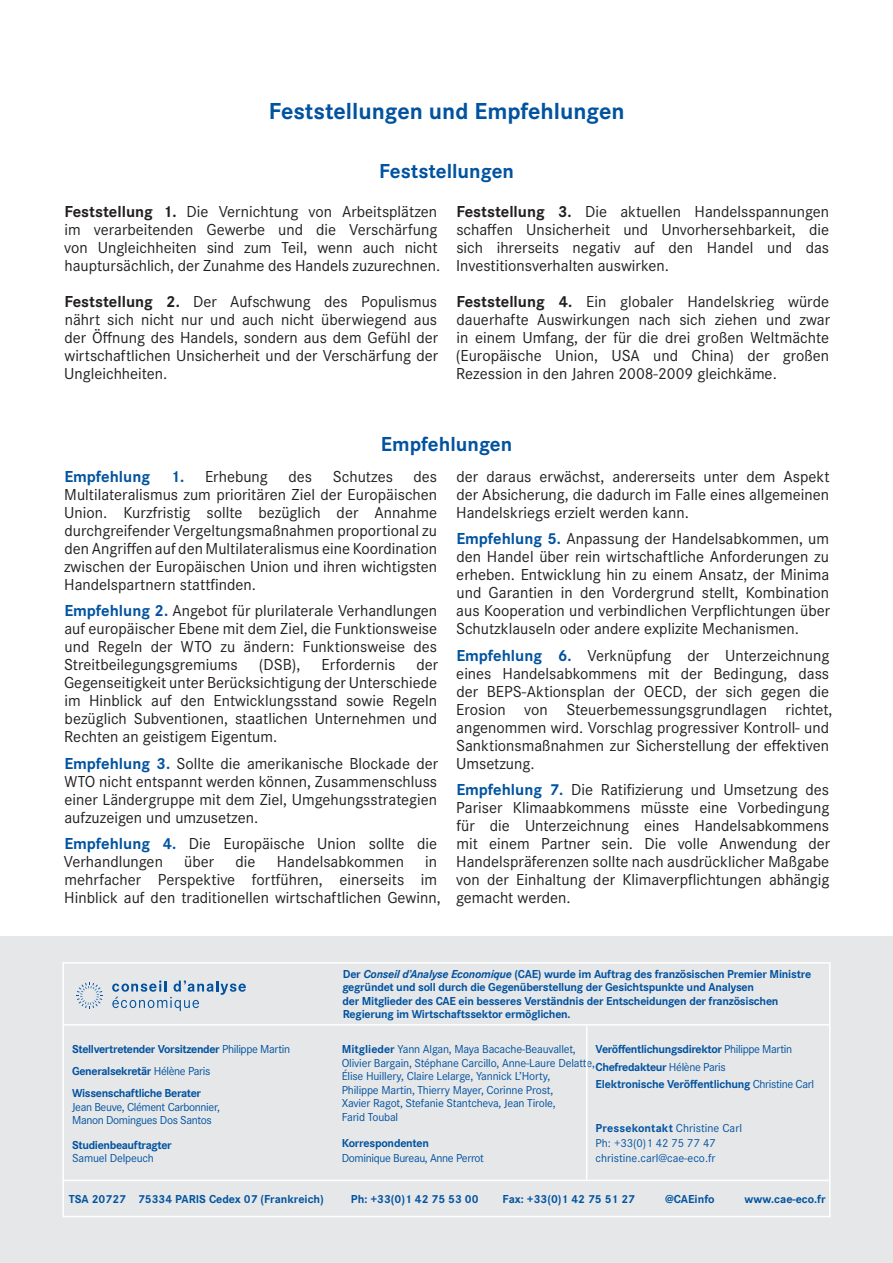
<style>
.page{position:relative;width:893px;height:1263px;background:#fff}
.page>*{position:absolute;margin:0;border:0;box-sizing:border-box;transform-origin:0 0}
.TITRE___Recommandati{font:700 24px "Corporate S";color:#0153a0}
.TITRE___Recommandati-2{font:700 21px "Corporate S";color:#0153a0}
.TEXTE___Recommandati{font:16.5px/18px "Corporate S";color:#231f20;text-align:justify}
.TEXTE___Recommandati-2{font:700 16.5px "Corporate S";color:#0153a0}
.Organigramme{font:700 12px/13.5px "Corporate S";letter-spacing:-.02em;color:#0153a0}
.Organigramme-2{font:12px/13.5px "Corporate S";letter-spacing:-.015em;color:#0153a0}
.Coordonnées{font:700 12px "Corporate S";color:#0153a0}
.s1{font-weight:700}
.s2{font-weight:400;color:#231f20}
.s3{font-weight:700;color:#0153a0}
.s4{font-weight:400}
.s5{font-style:italic}
</style>
<div class="page">
<div style="left:0;top:936px;width:893px;height:327px;background:#e6e7e9"></div>
<svg style="left:112px;top:980px;width:134px;height:31px"></svg>
<svg style="left:76px;top:982px;width:27px;height:26px"></svg>
<hr style="left:64px;top:962px;width:765px;height:2px;background:#fff">
<hr style="left:64px;top:1024px;width:765px;height:1px;background:#fff">
<hr style="left:62px;top:1180px;width:767px;height:1px;background:#fff">
<hr style="left:63px;top:1216px;width:768px;height:1px;background:#fff">
<hr style="left:62px;top:962px;width:2px;height:255px;background:#fff">
<hr style="left:829px;top:962px;width:2px;height:255px;background:#fff">
<hr style="left:586px;top:1025px;width:1px;height:156px;background:#fff">
<p class="TITRE___Recommandati" style="left:269px;top:94px;width:357px">Feststellungen und Empfehlungen</p>
<p class="TITRE___Recommandati-2" style="left:379px;top:157px;width:136px">Feststellungen</p>
<p class="TEXTE___Recommandati" style="left:64px;top:201px;width:378px;text-align:left"><span class="s1">Feststellung 1.</span> Die Vernichtung von Arbeitsplätzen im verarbeitenden Gewerbe und die Verschärfung von Ungleichheiten sind zum Teil, wenn auch nicht hauptursächlich, der Zunahme des Handels zuzurechnen.</p>
<p class="TEXTE___Recommandati" style="left:64px;top:292px;width:375px"><span class="s1">Feststellung 2.</span> Der Aufschwung des Populismus nährt sich nicht nur und auch nicht überwiegend aus der Öffnung des Handels, sondern aus dem Gefühl der wirtschaftlichen Unsicherheit und der Verschärfung der Ungleichheiten.</p>
<p class="TEXTE___Recommandati" style="left:456px;top:201px;width:374px"><span class="s1">Feststellung 3.</span> Die aktuellen Handelsspannungen schaffen Unsicherheit und Unvorhersehbarkeit, die sich ihrerseits negativ auf den Handel und das Investitionsverhalten auswirken.</p>
<p class="TEXTE___Recommandati" style="left:456px;top:292px;width:376px"><span class="s1">Feststellung 4.</span> Ein globaler Handelskrieg würde dauerhafte Auswirkungen nach sich ziehen und zwar in einem Umfang, der für die drei großen Weltmächte (Europäische Union, USA und China) der großen Rezession in den Jahren 2008-2009 gleichkäme.</p>
<p class="TITRE___Recommandati-2" style="left:381px;top:429px;width:133px">Empfehlungen</p>
<p class="TEXTE___Recommandati-2" style="left:64px;top:465px;width:205px">Empfehlung 1. <span class="s2">Erhebung</span></p>
<p class="TEXTE___Recommandati" style="left:289px;top:467px;width:25px">des</p>
<p class="TEXTE___Recommandati" style="left:333px;top:467px;width:62px">Schutzes</p>
<p class="TEXTE___Recommandati" style="left:64px;top:467px;width:375px;text-indent:349px">des Multilateralismus zum prioritären Ziel der Europäischen Union. Kurzfristig sollte bezüglich der Annahme durchgreifender Vergeltungsmaßnahmen proportional zu den Angriffen auf den Multilateralismus eine Koordination zwischen der Europäischen Union und ihren wichtigsten Handelspartnern stattfinden.</p>
<p class="TEXTE___Recommandati" style="left:64px;top:601px;width:375px"><span class="s3">Empfehlung 2.</span> Angebot für plurilaterale Verhandlungen auf europäischer Ebene mit dem Ziel, die Funktionsweise und Regeln der WTO zu ändern: Funktionsweise des Streitbeilegungsgremiums</p>
<p class="TEXTE___Recommandati" style="left:259px;top:655px;width:43px">(DSB),</p>
<p class="TEXTE___Recommandati" style="left:321px;top:655px;width:75px">Erfordernis</p>
<p class="TEXTE___Recommandati" style="left:64px;top:655px;width:376px;text-indent:352px">der Gegenseitigkeit unter Berücksichtigung der Unterschiede im Hinblick auf den Entwicklungsstand sowie Regeln bezüglich Subventionen, staatlichen Unternehmen und Rechten an geistigem Eigentum.</p>
<p class="TEXTE___Recommandati" style="left:64px;top:754px;width:375px"><span class="s3">Empfehlung 3.</span> Sollte die amerikanische Blockade der WTO nicht entspannt werden können, Zusammenschluss einer Ländergruppe mit dem Ziel, Umgehungsstrategien aufzuzeigen und umzusetzen.</p>
<p class="TEXTE___Recommandati" style="left:64px;top:834px;width:375px"><span class="s3">Empfehlung 4.</span> Die Europäische Union sollte die<br>Verhandlungen</p>
<p class="TEXTE___Recommandati" style="left:64px;top:852px;width:378px;text-align:left;text-indent:361px">in mehrfacher Perspektive fortführen, einerseits im<br>Hinblick auf den traditionellen wirtschaftlichen Gewinn,</p>
<p class="TEXTE___Recommandati" style="left:184px;top:852px;width:31px">über</p>
<p class="TEXTE___Recommandati" style="left:235px;top:852px;width:22px">die</p>
<p class="TEXTE___Recommandati" style="left:277px;top:852px;width:129px">Handelsabkommen</p>
<p class="TEXTE___Recommandati" style="left:456px;top:467px;width:375px">der daraus erwächst, andererseits unter dem Aspekt der Absicherung, die dadurch im Falle eines allgemeinen Handelskriegs erzielt werden kann.</p>
<p class="TEXTE___Recommandati" style="left:456px;top:529px;width:376px"><span class="s3">Empfehlung 5.</span> Anpassung der Handelsabkommen, um den Handel über rein wirtschaftliche Anforderungen zu erheben. Entwicklung hin zu einem Ansatz, der Minima und Garantien in den Vordergrund stellt, Kombination aus Kooperation und verbindlichen Verpflichtungen über Schutzklauseln oder andere explizite Mechanismen.</p>
<p class="TEXTE___Recommandati" style="left:456px;top:646px;width:378px;text-align:left"><span class="s3">Empfehlung 6.</span> Verknüpfung der Unterzeichnung eines Handelsabkommens mit der Bedingung, dass der BEPS-Aktionsplan der OECD, der sich gegen die Erosion von Steuerbemessungsgrundlagen richtet, angenommen wird. Vorschlag progressiver Kontroll- und Sanktionsmaßnahmen zur Sicherstellung der effektiven Umsetzung.</p>
<p class="TEXTE___Recommandati" style="left:456px;top:780px;width:376px"><span class="s3">Empfehlung 7.</span> Die Ratifizierung und Umsetzung des Pariser Klimaabkommens müsste eine Vorbedingung für die Unterzeichnung eines Handelsabkommens mit einem Partner sein. Die volle Anwendung der Handelspräferenzen sollte nach ausdrücklicher Maßgabe von der Einhaltung der Klimaverpflichtungen abhängig gemacht werden.</p>
<p class="Organigramme" style="left:72px;top:1042px;width:219px">Stellvertretender Vorsitzender <span class="s4">Philippe Martin</span></p>
<p class="Organigramme" style="left:72px;top:1064px;width:140px">Generalsekretär <span class="s4">Hélène Paris</span></p>
<p class="Organigramme" style="left:72px;top:1086px;width:130px">Wissenschaftliche Berater</p>
<p class="Organigramme-2" style="left:72px;top:1100px;width:149px">Jean Beuve, Clément Carbonnier,<br>Manon Domingues Dos Santos</p>
<p class="Organigramme" style="left:72px;top:1137px;width:101px">Studienbeauftragter</p>
<p class="Organigramme-2" style="left:72px;top:1151px;width:83px">Samuel Delpeuch</p>
<p class="Organigramme" style="left:342px;top:966px;width:470px">Der <span class="s5">Conseil d’Analyse Economique</span> (CAE) wurde im Auftrag des französischen Premier Ministre gegründet und soll durch die Gegenüberstellung der Gesichtspunkte und Analysen<br>der Mitglieder des CAE ein besseres Verständnis der Entscheidungen der französischen Regierung im Wirtschaftssektor ermöglichen.</p>
<p class="Organigramme" style="left:596px;top:1042px;width:198px">Veröffentlichungsdirektor <span class="s4">Philippe Martin</span></p>
<p class="Organigramme" style="left:596px;top:1059px;width:132px">Chefredakteur <span class="s4">Hélène Paris</span></p>
<p class="Organigramme" style="left:596px;top:1076px;width:220px">Elektronische Veröffentlichung <span class="s4">Christine Carl</span></p>
<p class="Organigramme-2" style="left:596px;top:1120px;width:148px;line-height:15px"><span class="s1">Pressekontakt</span> Christine Carl<br>Ph: +33(0)1 42 75 77 47 christine.carl@cae-eco.fr</p>
<p class="Organigramme-2" style="left:342px;top:1042px;width:255px"><span class="s1">Mitglieder</span> Yann Algan, Maya Bacache-Beauvallet, Olivier Bargain, Stéphane Carcillo, Anne-Laure Delatte, Élise Huillery, Claire Lelarge, Yannick L’Horty,<br>Philippe Martin, Thierry Mayer, Corinne Prost,<br>Xavier Ragot, Stefanie Stantcheva, Jean Tirole,<br>Farid Toubal</p>
<p class="Organigramme-2" style="left:342px;top:1135px;width:144px;line-height:15px"><span class="s1">Korrespondenten<br></span>Dominique Bureau, Anne Perrot</p>
<p class="Coordonnées" style="left:69px;top:1190px;width:256px">TSA 20727 75334 PARIS Cedex 07 (Frankreich)</p>
<p class="Coordonnées" style="left:351px;top:1190px;width:129px">Ph: +33(0)1 42 75 53 00</p>
<p class="Coordonnées" style="left:503px;top:1190px;width:134px">Fax: +33(0)1 42 75 51 27</p>
<p class="Coordonnées" style="left:665px;top:1190px;width:51px">@CAEinfo</p>
<p class="Coordonnées" style="left:745px;top:1190px;width:83px">www.cae-eco.fr</p>
</div>
